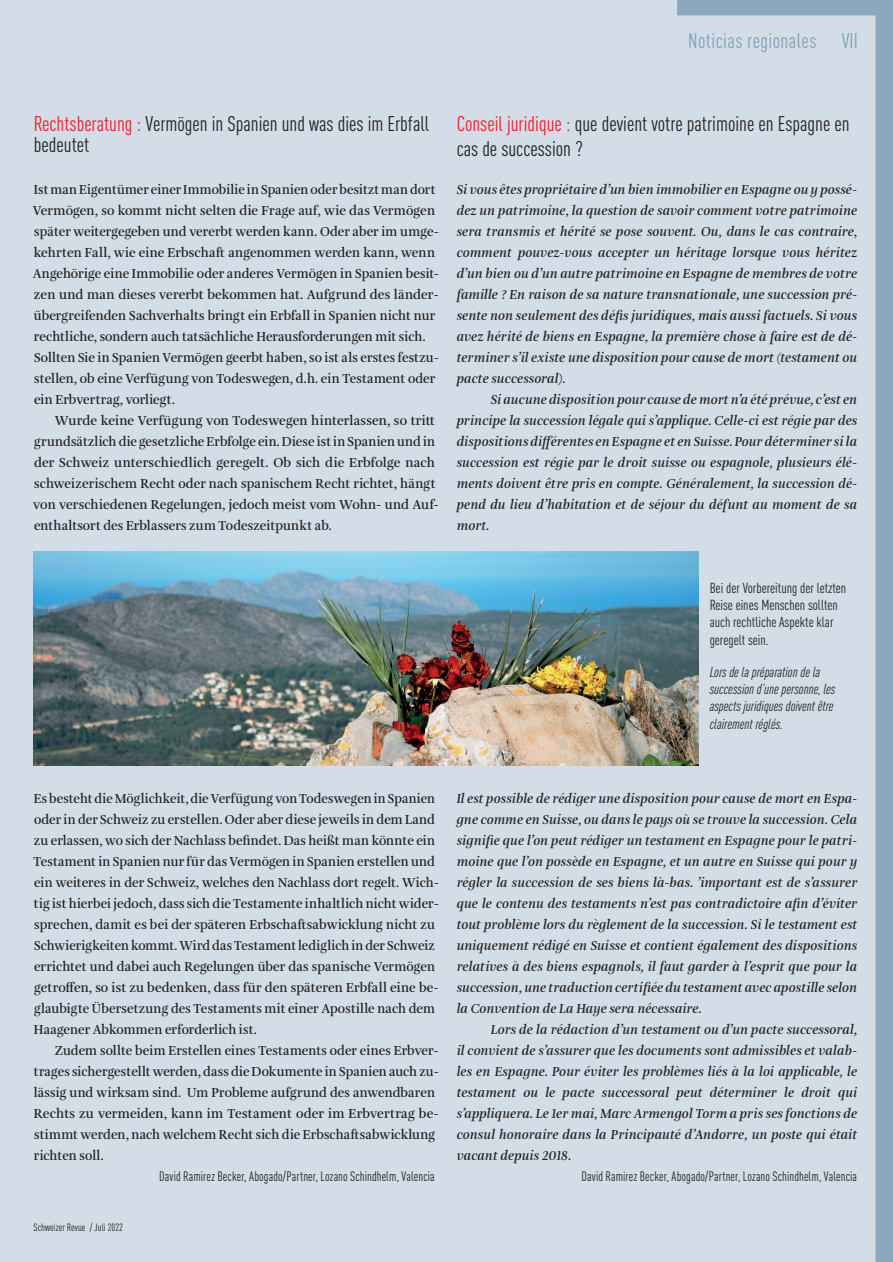
<style>
.page{position:relative;width:893px;height:1262px;background:#d2dde7}
.page>*{position:absolute;margin:0;border:0;box-sizing:border-box;transform-origin:0 0}
.t1{font:condensed 21px/21px "DINOT";color:#231f20}
.t2{font:condensed 21px "DINOT";letter-spacing:.02em;color:#809fb6}
.t3{font:italic condensed 14.4px/17.2px "DINOT";color:#231f20}
.t4{font:condensed 14.4px/17.2px "DINOT";color:#231f20}
.t5{font:italic 600 13.5px/21px "Amalia Pro";letter-spacing:.01em;color:#231f20;text-align:justify}
.t6{font:600 13.5px/21px "Amalia Pro";letter-spacing:.005em;color:#231f20;scale:.94 1}
.t7{font:600 13.5px/21px "Amalia Pro";letter-spacing:.005em;color:#231f20}
.t8{font:600 13.5px/21px "Amalia Pro";letter-spacing:.005em;color:#231f20;scale:.95 1}
.t9{font:condensed 13.5px "DINOT";letter-spacing:.01em;color:#231f20;scale:.95 1}
.t10{font:condensed 10.5px "DINOT";color:#231f20}
.s1{color:#ee1d23}
</style>
<div class="page">
<svg style="left:677px;top:0;width:216px;height:1262px"></svg>
<img style="left:34px;top:551px;width:664px;height:215px">
<h1 class="t2" style="left:688px;top:29px;width:130px">Noticias regionales</h1>
<h1 class="t2" style="left:842px;top:29px;width:18px">VII</h1>
<h1 class="t1" style="left:34px;top:113px;width:397px"><span class="s1">Rechtsberatung :</span> Vermögen in Spanien und was dies im Erbfall bedeutet</h1>
<p class="t6" style="left:33px;top:179px;width:434px">Ist man Eigentümer einer Immobilie in Spanien oder besitzt man dort Vermögen, so kommt nicht selten die Frage auf, wie das Vermögen später weitergegeben und vererbt werden kann. Oder aber im umge&shy;kehrten Fall, wie eine Erbschaft angenommen werden kann, wenn Angehörige eine Immobilie oder anderes Vermögen in Spanien besit&shy;zen und man dieses vererbt bekommen hat. Aufgrund des länder&shy;übergreifenden Sachverhalts bringt ein Erbfall in Spanien nicht nur rechtliche, sondern auch tatsächliche Herausforderungen mit sich.<br>Sollten Sie in Spanien Vermögen geerbt haben, so ist als erstes festzu&shy;stellen, ob eine Verfügung von Todeswegen, d.h. ein Testament oder ein Erbvertrag, vorliegt.</p>
<p class="t7" style="left:33px;top:410px;width:407px;text-indent:22px">Wurde keine Verfügung von Todeswegen hinterlassen, so tritt grundsätzlich die gesetzliche Erbfolge ein. Diese ist in Spanien und in der Schweiz unterschiedlich geregelt. Ob sich die Erbfolge nach schweizerischem Recht oder nach spanischem Recht richtet, hängt von verschiedenen Regelungen, jedoch meist vom Wohn- und Auf&shy;enthaltsort des Erblassers zum Todeszeitpunkt ab.</p>
<h1 class="t1" style="left:457px;top:111px;width:394px;line-height:25.5px"><span class="s1">Conseil juridique :</span> que devient votre patrimoine en Espagne en cas de succession ?</h1>
<p class="t5" style="left:457px;top:179px;width:402px">Si vous êtes propriétaire d’un bien immobilier en Espagne ou y possé&shy;dez un patrimoine, la question de savoir comment votre patrimoine sera transmis et hérité se pose souvent. Ou, dans le cas contraire, comment pouvez-vous accepter un héritage lorsque vous héritez d’un bien ou d’un autre patrimoine en Espagne de membres de votre famille ? En raison de sa nature transnationale, une succession pré&shy;sente non seulement des défis juridiques, mais aussi factuels. Si vous avez hérité de biens en Espagne, la première chose à faire est de dé&shy;terminer s’il existe une disposition pour cause de mort (testament ou pacte successoral).</p>
<p class="t5" style="left:457px;top:389px;width:402px;text-indent:34px">Si aucune disposition pour cause de mort n’a été prévue, c’est en principe la succession légale qui s’applique. Celle-ci est régie par des dispositions différentes en Espagne et en Suisse. Pour déterminer si la succession est régie par le droit suisse ou espagnole, plusieurs élé&shy;ments doivent être pris en compte. Généralement, la succession dé&shy;pend du lieu d’habitation et de séjour du défunt au moment de sa mort.</p>
<p class="t4" style="left:710px;top:579px;width:138px">Bei der Vorbereitung der letzten<br>Reise eines Menschen sollten auch rechtliche Aspekte klar geregelt sein.</p>
<p class="t3" style="left:710px;top:663px;width:127px">Lors de la préparation de la succession d’une personne, les aspects juridiques doivent être clairement réglés.</p>
<p class="t6" style="left:33px;top:788px;width:433px">Es besteht die Möglichkeit, die Verfügung von Todeswegen in Spanien oder in der Schweiz zu erstellen. Oder aber diese jeweils in dem Land zu erlassen, wo sich der Nachlass befindet. Das heißt man könnte ein Testament in Spanien nur für das Vermögen in Spanien erstellen und ein weiteres in der Schweiz, welches den Nachlass dort regelt. Wich&shy;tig ist hierbei jedoch, dass sich die Testamente inhaltlich nicht wider&shy;sprechen, damit es bei der späteren Erbschaftsabwicklung nicht zu Schwierigkeiten kommt. Wird das Testament lediglich in der Schweiz errichtet und dabei auch Regelungen über das spanische Vermögen getroffen, so ist zu bedenken, dass für den späteren Erbfall eine be&shy;glaubigte Übersetzung des Testaments mit einer Apostille nach dem Haagener Abkommen erforderlich ist.</p>
<p class="t8" style="left:34px;top:1040px;width:428px;text-indent:21px">Zudem sollte beim Erstellen eines Testaments oder eines Erbver&shy;trages sichergestellt werden, dass die Dokumente in Spanien auch zu&shy;lässig und wirksam sind. Um Probleme aufgrund des anwendbaren Rechts zu vermeiden, kann im Testament oder im Erbvertrag be&shy;stimmt werden, nach welchem Recht sich die Erbschaftsabwicklung richten soll.</p>
<p class="t9" style="left:159px;top:1168px;width:292px">David Ramirez Becker, Abogado/Partner, Lozano Schindhelm, Valencia</p>
<p class="t10" style="left:34px;top:1221px;width:91px">Schweizer Revue / Juli 2022</p>
<p class="t5" style="left:457px;top:788px;width:402px">Il est possible de rédiger une disposition pour cause de mort en Espa&shy;gne comme en Suisse, ou dans le pays où se trouve la succession. Cela signifie que l’on peut rédiger un testament en Espagne pour le patri&shy;moine que l’on possède en Espagne, et un autre en Suisse qui pour y régler la succession de ses biens là-bas. ’important est de s’assurer que le contenu des testaments n’est pas contradictoire afin d’éviter tout problème lors du règlement de la succession. Si le testament est uniquement rédigé en Suisse et contient également des dispositions relatives à des biens espagnols, il faut garder à l’esprit que pour la succession, une traduction certifiée du testament avec apostille selon la Convention de La Haye sera nécessaire.</p>
<p class="t5" style="left:457px;top:1019px;width:402px;text-indent:34px">Lors de la rédaction d’un testament ou d’un pacte successoral, il convient de s’assurer que les documents sont admissibles et valab&shy;les en Espagne. Pour éviter les problèmes liés à la loi applicable, le testament ou le pacte successoral peut déterminer le droit qui s’appliquera. Le 1er mai, Marc Armengol Torm a pris ses fonctions de consul honoraire dans la Principauté d’Andorre, un poste qui était vacant depuis 2018.</p>
<p class="t9" style="left:581px;top:1168px;width:292px">David Ramirez Becker, Abogado/Partner, Lozano Schindhelm, Valencia</p>
</div>
